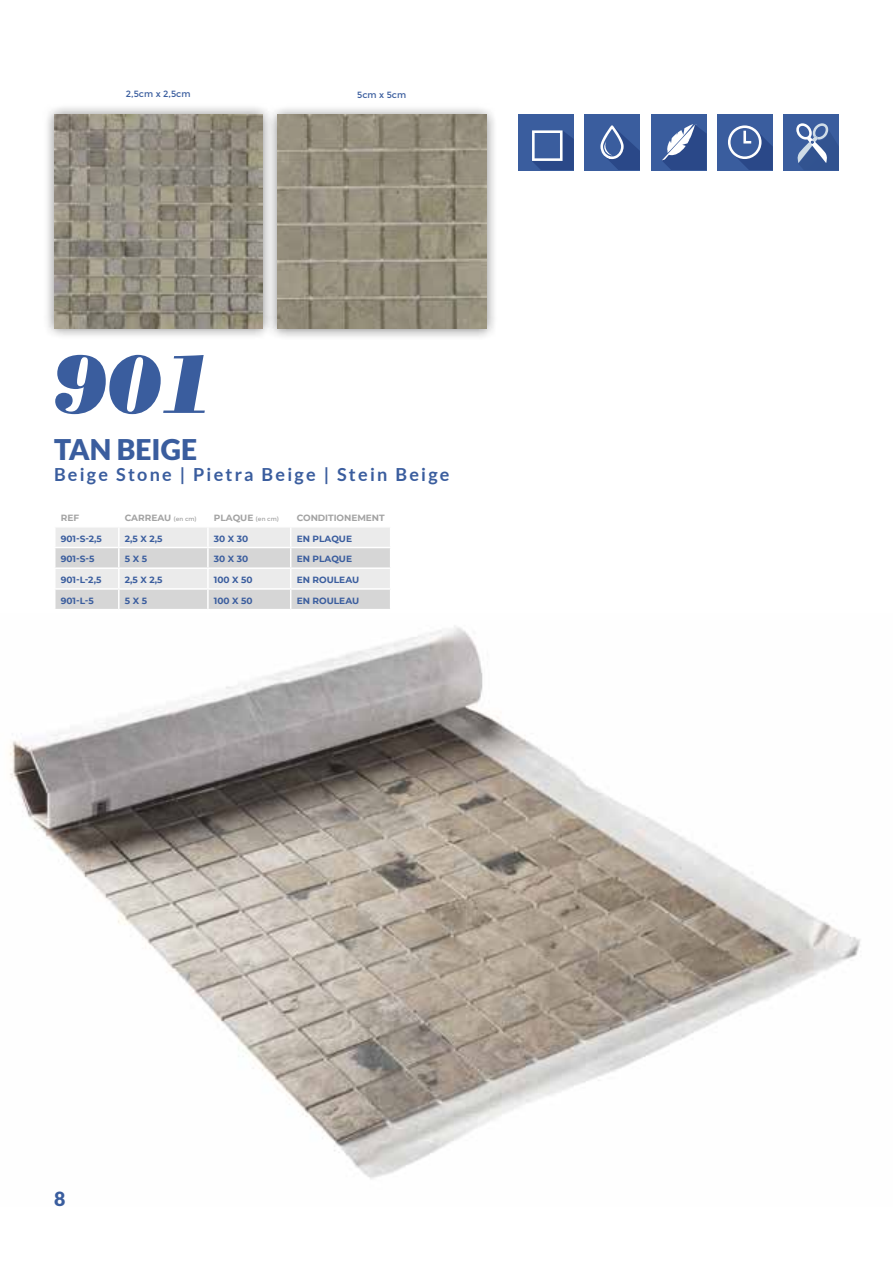
<style>
.page{position:relative;width:893px;height:1263px;background:#fff}
.page>*{position:absolute;margin:0;border:0;box-sizing:border-box;transform-origin:0 0}
.t1{font:italic 82.05px "Bodoni Std Poster";color:#3a5d9e}
.t2{font:900 28.5px "Lato";color:#3a5d9e}
.t3{font:900 19.5px "Lato";color:#3a5d9e}
.t4{font:700 18px "Lato";letter-spacing:.125em;color:#3a5d9e}
.t5{font:700 9px "Montserrat";color:#3a5d9e}
.t6{font:700 9px "Montserrat";letter-spacing:-.005em;color:#a3a3a3}
.t7{font:9px "Montserrat";color:#3a5d9e}
.s1{font-weight:400;font-size:6px}
</style>
<div class="page">
<img style="left:9px;top:625px;width:852px;height:554px">
<svg style="left:55px;top:528px;width:335px;height:81px;background:#e2e2e2"></svg>
<div style="left:717px;top:114px;width:56px;height:56px;background:#3a5d9e"></div>
<div style="left:732px;top:130px;width:41px;height:40px;background:linear-gradient(to bottom,#365899,#264382)"></div>
<svg style="left:728px;top:125px;width:33px;height:45px"></svg>
<div style="left:651px;top:114px;width:56px;height:56px;background:#3a5d9e"></div>
<svg style="left:662px;top:125px;width:45px;height:45px"></svg>
<svg style="left:662px;top:124px;width:33px;height:36px"></svg>
<div style="left:584px;top:114px;width:56px;height:56px;background:#3a5d9e"></div>
<svg style="left:608px;top:137px;width:32px;height:33px"></svg>
<svg style="left:600px;top:125px;width:24px;height:34px"></svg>
<div style="left:518px;top:114px;width:56px;height:56px;background:#3a5d9e"></div>
<svg style="left:532px;top:131px;width:42px;height:39px"></svg>
<svg style="left:532px;top:130px;width:31px;height:31px"></svg>
<div style="left:783px;top:114px;width:56px;height:56px;background:#3a5d9e"></div>
<div style="left:798px;top:129px;width:41px;height:41px;background:linear-gradient(to right,#325390,#325391)"></div>
<svg style="left:796px;top:123px;width:33px;height:40px"></svg>
<div style="left:43px;top:103px;width:231px;height:236px;background:#000;opacity:.5"></div>
<img style="left:54px;top:114px;width:208px;height:214px">
<div style="left:266px;top:103px;width:231px;height:237px;background:#000;opacity:.5"></div>
<img style="left:277px;top:115px;width:209px;height:213px">
<p class="t7" style="left:126px;top:89px;width:66px">2,5cm x 2,5cm</p>
<p class="t7" style="left:357px;top:90px;width:50px">5cm x 5cm</p>
<h1 class="t1" style="left:54px;top:335px;width:164px">901</h1>
<h2 class="t2" style="left:54px;top:433px;width:145px">TAN BEIGE</h2>
<h3 class="t4" style="left:54px;top:464px;width:397px">Beige Stone | Pietra Beige | Stein Beige</h3>
<p class="t6" style="left:61px;top:511px;width:20px">REF</p>
<p class="t6" style="left:125px;top:511px;width:73px">CARREAU <span class="s1">(en cm)</span></p>
<p class="t6" style="left:214px;top:511px;width:66px">PLAQUE <span class="s1">(en cm)</span></p>
<p class="t6" style="left:297px;top:511px;width:89px">CONDITIONEMENT</p>
<p class="t5" style="left:61px;top:532px;width:43px">901-S-2,5</p>
<p class="t5" style="left:125px;top:532px;width:39px">2,5 X 2,5</p>
<p class="t5" style="left:214px;top:532px;width:36px">30 X 30</p>
<p class="t5" style="left:297px;top:532px;width:57px">EN PLAQUE</p>
<p class="t5" style="left:61px;top:552px;width:35px">901-S-5</p>
<p class="t5" style="left:125px;top:552px;width:24px">5 X 5</p>
<p class="t5" style="left:214px;top:552px;width:36px">30 X 30</p>
<p class="t5" style="left:297px;top:552px;width:57px">EN PLAQUE</p>
<p class="t5" style="left:61px;top:573px;width:42px">901-L-2,5</p>
<p class="t5" style="left:125px;top:573px;width:39px">2,5 X 2,5</p>
<p class="t5" style="left:214px;top:573px;width:40px">100 X 50</p>
<p class="t5" style="left:297px;top:573px;width:64px">EN ROULEAU</p>
<p class="t5" style="left:61px;top:594px;width:35px">901-L-5</p>
<p class="t5" style="left:125px;top:594px;width:24px">5 X 5</p>
<p class="t5" style="left:214px;top:594px;width:40px">100 X 50</p>
<p class="t5" style="left:297px;top:594px;width:64px">EN ROULEAU</p>
<h3 class="t3" style="left:54px;top:1187px;width:13px">8</h3>
</div>
